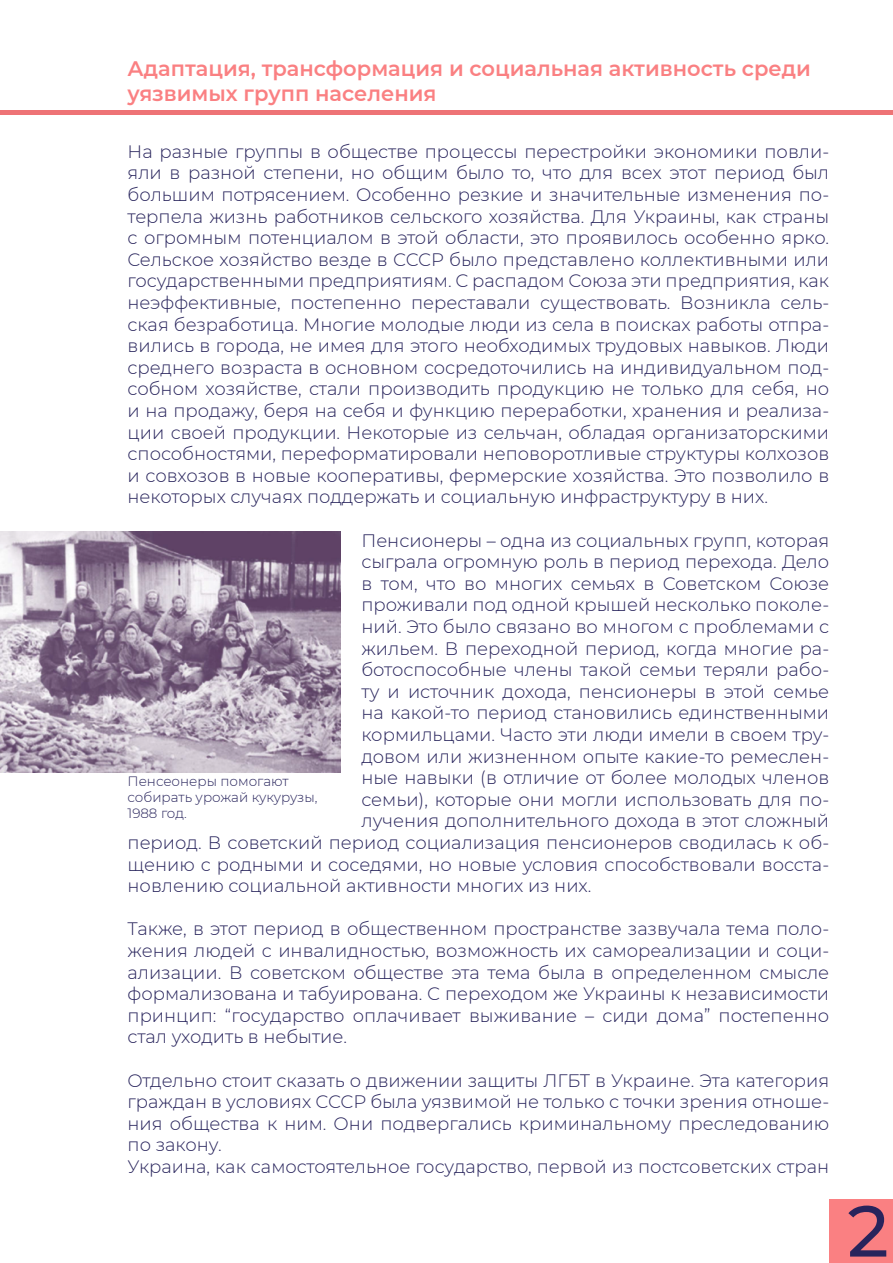
<style>
.page{position:relative;width:893px;height:1263px;background:#fff}
.page>*{position:absolute;margin:0;border:0;box-sizing:border-box;transform-origin:0 0}
.t1{font:500 72px "Montserrat";color:#28245c}
.t2{font:600 21px/25.2px "Montserrat";color:#fa8082}
.t3{font:300 18px/21.6px "Montserrat";color:#28245c;text-align:justify}
.t4{font:300 13.5px/16.2px "Montserrat";color:#28245c}
</style>
<div class="page">
<div style="left:829px;top:1199px;width:64px;height:64px;background:#fa8082"></div>
<hr style="left:0;top:111px;width:893px;height:4px;background:#ee7376">
<img style="left:0;top:531px;width:340px;height:241px">
<p class="t2" style="left:128px;top:55px;width:685px">Адаптация, трансформация и социальная активность среди уязвимых групп населения</p>
<p class="t3" style="left:128px;top:140px;width:703px">На разные группы в обществе процессы перестройки экономики повли&shy;яли в разной степени, но общим было то, что для всех этот период был большим потрясением. Особенно резкие и значительные изменения по&shy;терпела жизнь работников сельского хозяйства. Для Украины, как страны с огромным потенциалом в этой области, это проявилось особенно ярко.<br>Сельское хозяйство везде в СССР было представлено коллективными или государственными предприятиям. С распадом Союза эти предприятия, как неэффективные, постепенно переставали существовать. Возникла сель&shy;ская безработица. Многие молодые люди из села в поисках работы отпра&shy;вились в города, не имея для этого необходимых трудовых навыков. Люди среднего возраста в основном сосредоточились на индивидуальном под&shy;собном хозяйстве, стали производить продукцию не только для себя, но и на продажу, беря на себя и функцию переработки, хранения и реализа&shy;ции своей продукции. Некоторые из сельчан, обладая организаторскими способностями, переформатировали неповоротливые структуры колхозов и совхозов в новые кооперативы, фермерские хозяйства. Это позволило в некоторых случаях поддержать и социальную инфраструктуру в них.</p>
<p class="t3" style="left:361px;top:529px;width:469px">Пенсионеры – одна из социальных групп, которая</p>
<p class="t3" style="left:361px;top:550px;width:469px">сыграла огромную роль в период перехода. Дело</p>
<p class="t3" style="left:361px;top:572px;width:469px">в том, что во многих семьях в Советском Союзе</p>
<p class="t3" style="left:361px;top:594px;width:469px">проживали под одной крышей несколько поколе-</p>
<p class="t3" style="left:361px;top:615px;width:469px">ний. Это было связано во многом с проблемами с</p>
<p class="t3" style="left:361px;top:637px;width:469px">жильем. В переходной период, когда многие ра-</p>
<p class="t3" style="left:361px;top:658px;width:469px">ботоспособные члены такой семьи теряли рабо-</p>
<p class="t3" style="left:361px;top:680px;width:469px">ту и источник дохода, пенсионеры в этой семье</p>
<p class="t3" style="left:361px;top:702px;width:469px">на какой-то период становились единственными</p>
<p class="t3" style="left:361px;top:723px;width:469px">кормильцами. Часто эти люди имели в своем тру-</p>
<p class="t3" style="left:361px;top:745px;width:469px">довом или жизненном опыте какие-то ремеслен-</p>
<p class="t3" style="left:361px;top:766px;width:469px">ные навыки (в отличие от более молодых членов</p>
<p class="t3" style="left:361px;top:788px;width:469px">семьи), которые они могли использовать для по-</p>
<p class="t3" style="left:361px;top:810px;width:469px">лучения дополнительного дохода в этот сложный</p>
<p class="t3" style="left:128px;top:831px;width:703px">период. В советский период социализация пенсионеров сводилась к об-</p>
<p class="t3" style="left:128px;top:853px;width:703px">щению с родными и соседями, но новые условия способствовали восста-</p>
<p class="t3" style="left:128px;top:874px;width:465px">новлению социальной активности многих из них.</p>
<p class="t3" style="left:128px;top:918px;width:703px">Также, в этот период в общественном пространстве зазвучала тема поло&shy;жения людей с инвалидностью, возможность их самореализации и соци&shy;ализации. В советском обществе эта тема была в определенном смысле формализована и табуирована. С переходом же Украины к независимости принцип: “государство оплачивает выживание – сиди дома” постепенно стал уходить в небытие.</p>
<p class="t3" style="left:128px;top:1069px;width:703px;text-align:left">Отдельно стоит сказать о движении защиты ЛГБТ в Украине. Эта категория граждан в условиях СССР была уязвимой не только с точки зрения отноше&shy;ния общества к ним. Они подвергались криминальному преследованию по закону.<br>Украина, как самостоятельное государство, первой из постсоветских стран</p>
<p class="t4" style="left:128px;top:772px;width:191px">Пенсеонеры помогают собирать урожай кукурузы,<br>1988 год.</p>
<h1 class="t1" style="left:847px;top:1181px;width:43px">2</h1>
</div>
